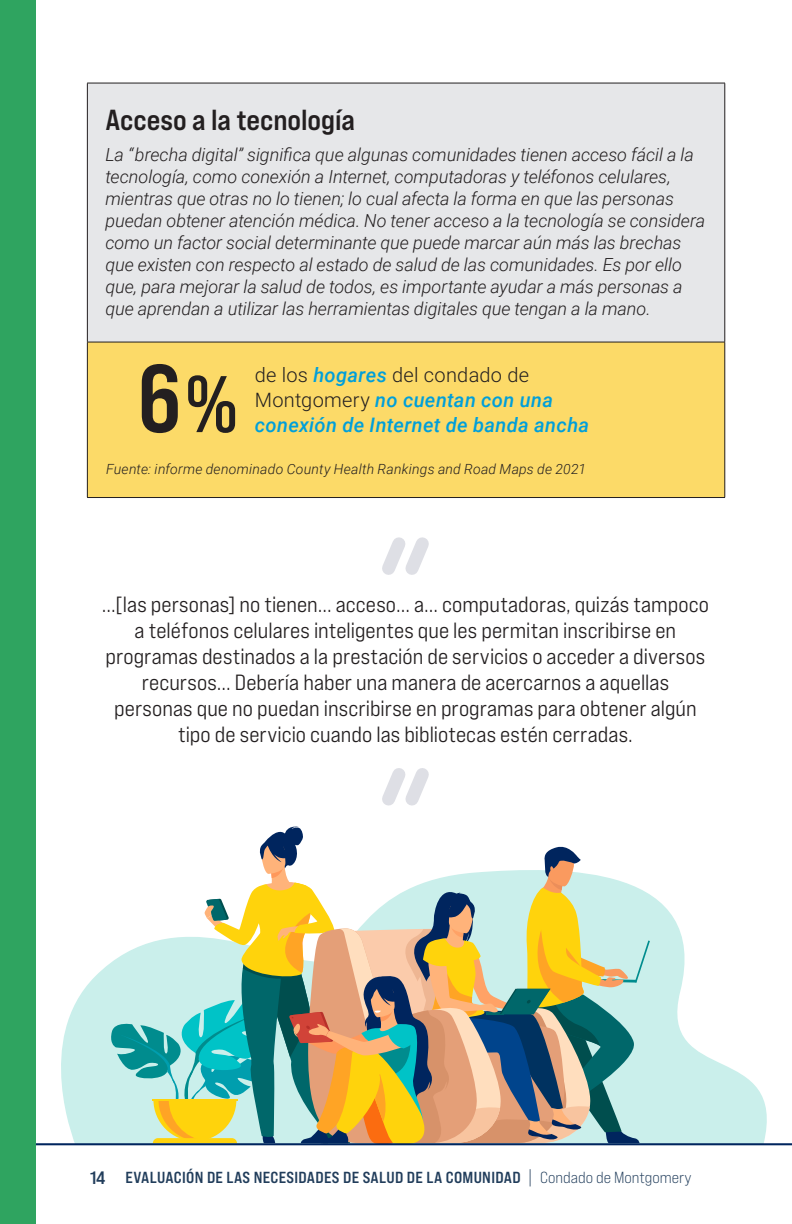
<style>
.page{position:relative;width:792px;height:1224px;background:#fff}
.page>*{position:absolute;margin:0;border:0;box-sizing:border-box;transform-origin:0 0}
.Section_Headers{font:96px "Bebas Neue Pro Sm E Bd";color:#231f20}
.title{font:29px "Bebas Neue Pro Exp Bd";color:#231f20}
.pullquote_STYL03{font:22px/26px "Bebas Neue Pro Exp Md";letter-spacing:.005em;color:#231f20;text-align:center}
.Section_Headers-2{font:italic 500 20px/25px "Roboto";letter-spacing:.02em;color:#009fda}
.description_text{font:italic 300 18px/22px "Roboto";letter-spacing:-.005em;color:#231f20}
.t1{font:16px "Bebas Neue Pro Exp Bd";letter-spacing:.02em;color:#213d5b}
.Source{font:italic 300 14px "Roboto";letter-spacing:.015em;color:#231f20}
.s1{font-size:80px}
.s2{font-weight:300;font-style:normal;color:#231f20}
.s3{font-size:18px}
.s4{font-family:"Bebas Neue Pro Exp Bk";font-size:17.2px}
.s5{font-family:"Bebas Neue Pro Exp Bk"}
</style>
<div class="page">
<div style="left:0;top:0;width:36px;height:1224px;background:#2fa460"></div>
<div style="left:87px;top:83px;width:638px;height:259px;background:#e6e7e9"></div>
<div style="left:87px;top:342px;width:638px;height:156px;background:#fcda68"></div>
<hr style="left:87px;top:83px;width:638px;height:1px;background:#231f20">
<hr style="left:87px;top:83px;width:1px;height:259px;background:#231f20">
<hr style="left:724px;top:83px;width:1px;height:259px;background:#231f20">
<hr style="left:87px;top:342px;width:638px;height:1px;background:#231f20">
<hr style="left:87px;top:342px;width:1px;height:155px;background:#231f20">
<hr style="left:724px;top:342px;width:1px;height:155px;background:#231f20">
<hr style="left:87px;top:497px;width:638px;height:1px;background:#231f20">
<svg style="left:382px;top:537px;width:47px;height:38px"></svg>
<svg style="left:382px;top:768px;width:47px;height:38px"></svg>
<svg style="left:36px;top:826px;width:756px;height:320px"></svg>
<p class="title" style="left:105px;top:102px;width:251px">Acceso a la tecnología</p>
<p class="description_text" style="left:105px;top:143px;width:601px">La “brecha digital” significa que algunas comunidades tienen acceso fácil a la tecnología, como conexión a Internet, computadoras y teléfonos celulares, mientras que otras no lo tienen; lo cual afecta la forma en que las personas puedan obtener atención médica. No tener acceso a la tecnología se considera como un factor social determinante que puede marcar aún más las brechas que existen con respecto al estado de salud de las comunidades. Es por ello que, para mejorar la salud de todos, es importante ayudar a más personas a que aprendan a utilizar las herramientas digitales que tengan a la mano.</p>
<p class="Section_Headers" style="left:138px;top:341px;width:101px">6<span class="s1">%</span></p>
<p class="Section_Headers-2" style="left:255px;top:361px;width:336px"><span class="s2">de los</span> hogares <span class="s2">del condado de<br>Montgomery</span> no cuentan con una conexión de Internet de banda ancha</p>
<p class="Source" style="left:106px;top:459px;width:481px">Fuente: informe denominado County Health Rankings and Road Maps de 2021</p>
<p class="pullquote_STYL03" style="left:102px;top:591px;width:609px">…[las personas] no tienen… acceso… a… computadoras, quizás tampoco a teléfonos celulares inteligentes que les permitan inscribirse en programas destinados a la prestación de servicios o acceder a diversos recursos… Debería haber una manera de acercarnos a aquellas personas que no puedan inscribirse en programas para obtener algún tipo de servicio cuando las bibliotecas estén cerradas.</p>
<p class="t1" style="left:90px;top:1168px;width:603px"><span class="s3">14</span> EVALUACIÓN DE LAS NECESIDADES DE SALUD DE LA COMUNIDAD <span class="s4">|</span> <span class="s5">Condado de Montgomery</span></p>
</div>
